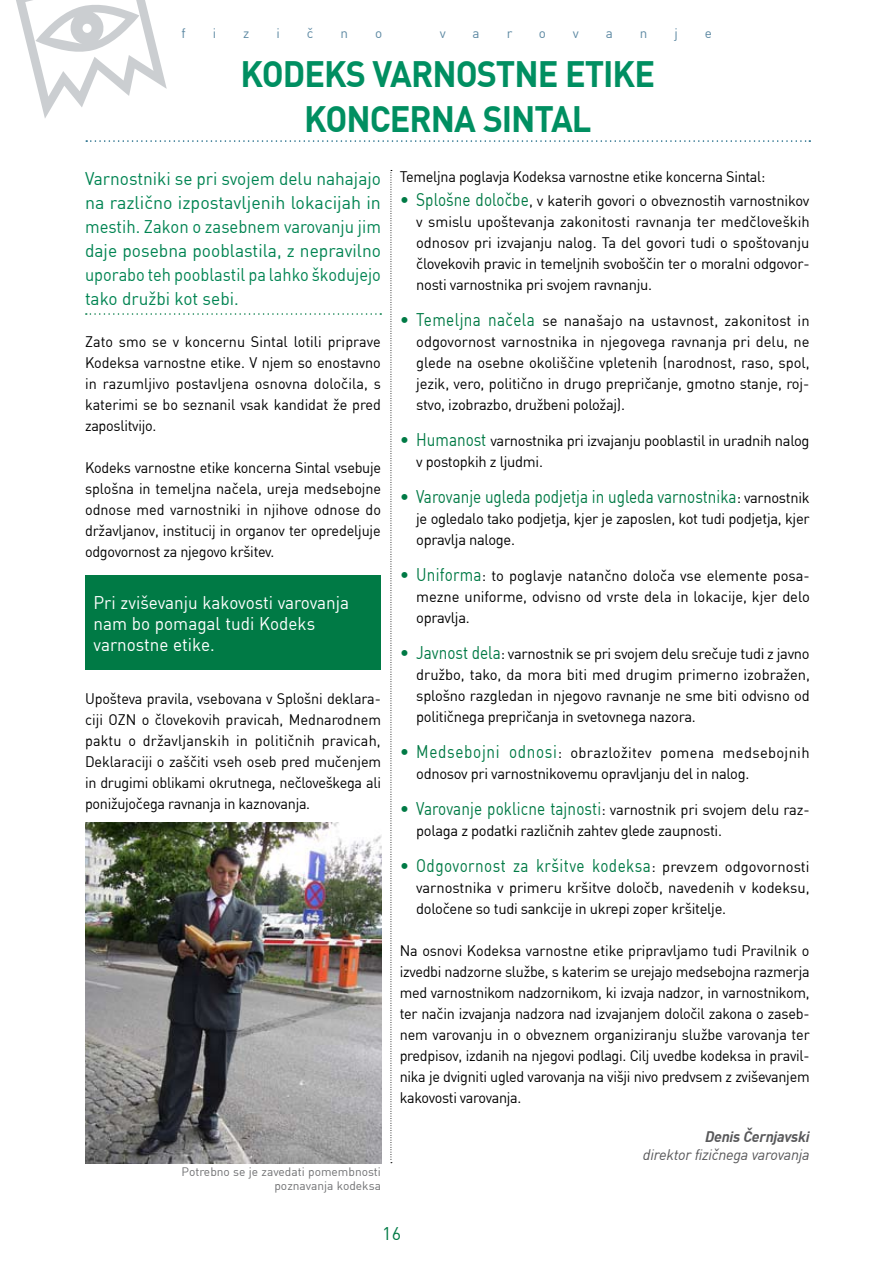
<style>
.page{position:relative;width:893px;height:1263px;background:#fff}
.page>*{position:absolute;margin:0;border:0;box-sizing:border-box;transform-origin:0 0}
.t1{font:700 36px/45px "DINCE";letter-spacing:-.03em;color:#008f61;text-align:center;scale:.95 1}
.t2{font:18px/24px "DINCE";color:#008452;text-align:justify;scale:.96 1}
.t3{font:18px/21px "DINCE";color:#fff;scale:.95 1}
.t4{font:18px "DINCE";color:#007a45}
.t5{font:18px "DINCE";letter-spacing:.03em;color:#007a45}
.t6{font:15px/21px "DINCE";letter-spacing:-.02em;color:#000}
.t7{font:15px/21px "DINCE";letter-spacing:-.02em;color:#000;text-align:justify;scale:.96 1}
.t8{font:italic 15px "DINCE";letter-spacing:-.02em;color:#58585a}
.t9{font:italic 700 15px "DINCE";letter-spacing:-.02em;color:#58585a}
.t10{font:13.5px "DINCE";color:#5d89a3}
.t11{font:12px/14.4px "DINCE";color:#707173;text-align:right}
.s1{font-size:18px;color:#007a45}
.s2{font-size:15px;color:#000}
</style>
<div class="page">
<svg style="left:391px;top:170px;width:1px;height:993px"></svg>
<svg style="left:16px;top:0;width:151px;height:118px"></svg>
<svg style="left:86px;top:313px;width:295px;height:2px"></svg>
<svg style="left:86px;top:140px;width:724px;height:2px"></svg>
<img style="left:85px;top:822px;width:296px;height:341px">
<div style="left:85px;top:575px;width:296px;height:95px;background:#007a45"></div>
<p class="t10" style="left:182px;top:25px;width:6px">f</p>
<p class="t10" style="left:213px;top:25px;width:5px">i</p>
<p class="t10" style="left:243px;top:25px;width:8px">z</p>
<p class="t10" style="left:276px;top:25px;width:5px">i</p>
<p class="t10" style="left:307px;top:25px;width:8px">č</p>
<p class="t10" style="left:341px;top:25px;width:9px">n</p>
<p class="t10" style="left:375px;top:25px;width:9px">o</p>
<p class="t10" style="left:440px;top:25px;width:8px">v</p>
<p class="t10" style="left:473px;top:25px;width:9px">a</p>
<p class="t10" style="left:507px;top:25px;width:7px">r</p>
<p class="t10" style="left:539px;top:25px;width:9px">o</p>
<p class="t10" style="left:573px;top:25px;width:8px">v</p>
<p class="t10" style="left:606px;top:25px;width:9px">a</p>
<p class="t10" style="left:640px;top:25px;width:9px">n</p>
<p class="t10" style="left:674px;top:25px;width:5px">j</p>
<p class="t10" style="left:705px;top:25px;width:9px">e</p>
<h1 class="t1" style="left:240px;top:50px;width:438px">KODEKS VARNOSTNE ETIKE<br>KONCERNA SINTAL</h1>
<p class="t2" style="left:85px;top:166px;width:310px">Varnostniki se pri svojem delu nahajajo na različno izpostavljenih lokacijah in mestih. Zakon o zasebnem varovanju jim daje posebna pooblastila, z nepravilno uporabo teh pooblastil pa lahko škodujejo tako družbi kot sebi.</p>
<p class="t7" style="left:85px;top:330px;width:310px">Zato smo se v koncernu Sintal lotili priprave Kodeksa varnostne etike. V njem so enostavno in razumljivo postavljena osnovna določila, s katerimi se bo seznanil vsak kandidat že pred zaposlitvijo.</p>
<p class="t7" style="left:85px;top:456px;width:310px">Kodeks varnostne etike koncerna Sintal vsebuje splošna in temeljna načela, ureja medsebojne odnose med varnostniki in njihove odnose do državljanov, institucij in organov ter opredeljuje odgovornost za njegovo kršitev.</p>
<p class="t3" style="left:94px;top:592px;width:271px">Pri zviševanju kakovosti varovanja nam bo pomagal tudi Kodeks varnostne etike.</p>
<p class="t7" style="left:85px;top:687px;width:310px">Upošteva pravila, vsebovana v Splošni deklara&shy;ciji OZN o človekovih pravicah, Mednarodnem paktu o državljanskih in političnih pravicah, Deklaraciji o zaščiti vseh oseb pred mučenjem in drugimi oblikami okrutnega, nečloveškega ali ponižujočega ravnanja in kaznovanja.</p>
<p class="t11" style="left:182px;top:1164px;width:201px">Potrebno se je zavedati pomembnosti poznavanja kodeksa</p>
<p class="t7" style="left:416px;top:165px;width:411px;line-height:24px;text-indent:-16px">Temeljna poglavja Kodeksa varnostne etike koncerna Sintal:<br><span class="s1">Splošne določbe</span>, v katerih govori o obveznostih varnostnikov</p>
<p class="t6" style="left:416px;top:211px;width:395px;text-align:justify">v smislu upoštevanja zakonitosti ravnanja ter medčloveških odnosov pri izvajanju nalog. Ta del govori tudi o spoštovanju človekovih pravic in temeljnih svoboščin ter o moralni odgovor&shy;nosti varnostnika pri svojem ravnanju.</p>
<p class="t6" style="left:416px;top:310px;width:395px;text-align:justify"><span class="s1">Temeljna načela</span> se nanašajo na ustavnost, zakonitost in odgovornost varnostnika in njegovega ravnanja pri delu, ne glede na osebne okoliščine vpletenih (narodnost, raso, spol, jezik, vero, politično in drugo prepričanje, gmotno stanje, roj&shy;stvo, izobrazbo, družbeni položaj).</p>
<p class="t6" style="left:416px;top:430px;width:395px"><span class="s1">Humanost</span> varnostnika pri izvajanju pooblastil in uradnih nalog v postopkih z ljudmi.</p>
<p class="t4" style="left:400px;top:485px;width:411px">• Varovanje ugleda podjetja in ugleda varnostnika<span class="s2">: varnostnik</span></p>
<p class="t6" style="left:416px;top:508px;width:395px">je ogledalo tako podjetja, kjer je zaposlen, kot tudi podjetja, kjer opravlja naloge.</p>
<p class="t6" style="left:416px;top:565px;width:395px;text-align:justify"><span class="s1">Uniforma</span>: to poglavje natančno določa vse elemente posa&shy;mezne uniforme, odvisno od vrste dela in lokacije, kjer delo opravlja.</p>
<p class="t6" style="left:416px;top:643px;width:395px;text-align:justify"><span class="s1">Javnost dela</span>: varnostnik se pri svojem delu srečuje tudi z javno družbo, tako, da mora biti med drugim primerno izobražen, splošno razgledan in njegovo ravnanje ne sme biti odvisno od političnega prepričanja in svetovnega nazora.</p>
<p class="t6" style="left:416px;top:742px;width:395px"><span class="s1">Medsebojni odnosi</span>: obrazložitev pomena medsebojnih odnosov pri varnostnikovemu opravljanju del in nalog.</p>
<p class="t6" style="left:416px;top:799px;width:395px"><span class="s1">Varovanje poklicne tajnosti</span>: varnostnik pri svojem delu raz&shy;polaga z podatki različnih zahtev glede zaupnosti.</p>
<p class="t5" style="left:400px;top:854px;width:411px">• Odgovornost za kršitve kodeksa<span class="s2">: prevzem odgovornosti</span></p>
<p class="t6" style="left:416px;top:877px;width:395px">varnostnika v primeru kršitve določb, navedenih v kodeksu, določene so tudi sankcije in ukrepi zoper kršitelje.</p>
<p class="t7" style="left:400px;top:940px;width:429px">Na osnovi Kodeksa varnostne etike pripravljamo tudi Pravilnik o izvedbi nadzorne službe, s katerim se urejajo medsebojna razmerja med varnostnikom nadzornikom, ki izvaja nadzor, in varnostnikom, ter način izvajanja nadzora nad izvajanjem določil zakona o zaseb&shy;nem varovanju in o obveznem organiziranju službe varovanja ter predpisov, izdanih na njegovi podlagi. Cilj uvedbe kodeksa in pravil&shy;nika je dvigniti ugled varovanja na višji nivo predvsem z zviševanjem kakovosti varovanja.</p>
<p class="t9" style="left:705px;top:1127px;width:106px">Denis Černjavski</p>
<p class="t8" style="left:643px;top:1146px;width:168px">direktor fizičnega varovanja</p>
<p class="t4" style="left:400px;top:188px;width:11px">•</p>
<p class="t4" style="left:400px;top:308px;width:11px">•</p>
<p class="t4" style="left:400px;top:428px;width:11px">•</p>
<p class="t4" style="left:400px;top:563px;width:11px">•</p>
<p class="t4" style="left:400px;top:641px;width:11px">•</p>
<p class="t4" style="left:400px;top:740px;width:11px">•</p>
<p class="t4" style="left:400px;top:797px;width:11px">•</p>
<p class="t4" style="left:382px;top:1222px;width:20px">16</p>
</div>
